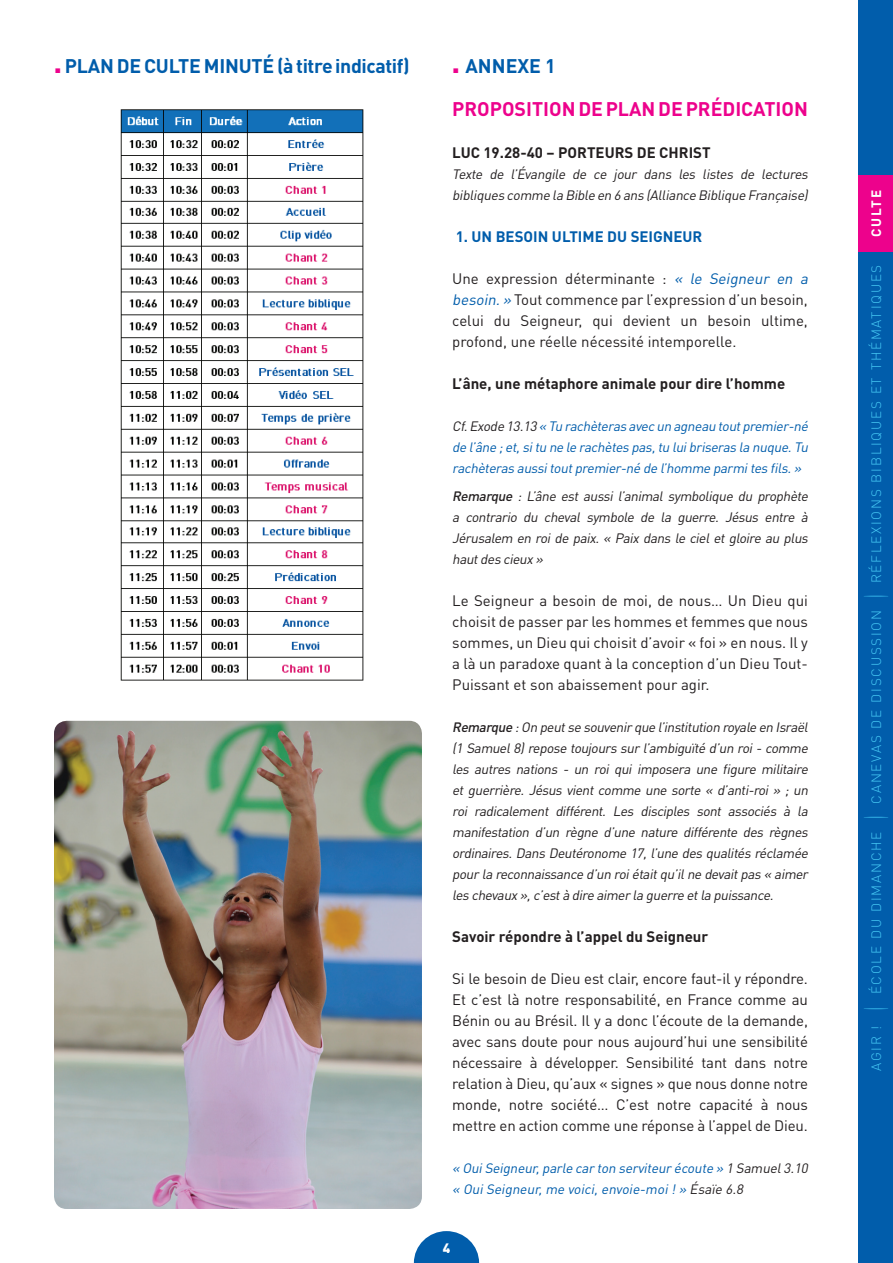
<style>
.page{position:relative;width:893px;height:1263px;background:#fff}
.page>*{position:absolute;margin:0;border:0;box-sizing:border-box;transform-origin:0 0}
.t1{font:700 19.5px "DIN Pro";letter-spacing:-.01em;color:#015dab}
.t2{font:700 19.5px "DIN Pro";color:#ed028c}
.t3{font:15px/21px "DIN Pro";color:#231f20;text-align:justify}
.t4{font:700 15px "DIN Pro";color:#231f20}
.t5{font:700 15px "DIN Pro";color:#015dab}
.t6{font:italic 13.5px/21px "DIN Pro";color:#231f20;text-align:justify}
.t7{font:italic 13.5px/21px "DIN Pro";color:#015dab;text-align:justify}
.t8{font:300 13.5px "DIN Pro";letter-spacing:.13em;color:#45c8f4}
.t9{font:700 13.5px "DIN Pro";letter-spacing:.13em;color:#fff}
.t10{font:900 13.5px "DIN Pro";color:#fff}
.s1{font-weight:900;font-size:25.5px;color:#ed028c}
.s2{font-style:italic;color:#015dab}
.s3{color:#231f20}
.s4{font-weight:500}
</style>
<div class="page">
<div style="left:859px;top:0;width:34px;height:1263px;background:#015dab"></div>
<div style="left:859px;top:175px;width:34px;height:77px;background:#ed028c"></div>
<svg style="left:864px;top:1008px;width:24px;height:1px"></svg>
<svg style="left:864px;top:817px;width:24px;height:1px"></svg>
<hr style="left:863px;top:595px;width:25px;height:2px;background:#2aa2db;border-radius:50%">
<svg style="left:414px;top:1231px;width:65px;height:32px"></svg>
<img style="left:120px;top:109px;width:244px;height:572px">
<img style="left:54px;top:721px;width:368px;height:488px">
<h1 class="t1" style="left:54px;top:53px;width:24px"><span class="s1">.</span> plan</h1>
<h1 class="t1" style="left:117px;top:53px;width:294px">de culte m inuté (à titre indicatif)</h1>
<h1 class="t1" style="left:452px;top:53px;width:27px"><span class="s1">.</span> annexe</h1>
<h1 class="t1" style="left:545px;top:53px;width:12px">1</h1>
<h1 class="t2" style="left:452px;top:95px;width:257px">PROPOSITION DE PLAN DE PRÉDI</h1>
<h1 class="t2" style="left:741px;top:95px;width:68px">CATI ON</h1>
<p class="t4" style="left:452px;top:142px;width:259px">LUC 19.28-40 – PORTEURS DE CHRIST</p>
<p class="t6" style="left:452px;top:163px;width:360px">Texte de l’Évangile de ce jour dans les listes de lectures bibliques comme la Bible en 6 ans (Alliance Biblique Française)</p>
<p class="t5" style="left:456px;top:226px;width:246px">1. UN BESOIN ULTIME DU SEIGNEUR</p>
<p class="t3" style="left:452px;top:267px;width:361px;text-align:left">U ne expression déterminante : <span class="s2">« le Seigneur en a besoin.»</span> Tout commence par l’expression d’un besoin, celui du Seigneur, qui devient un besoin ultime, profond, une réelle nécessité intemporelle.</p>
<p class="t4" style="left:452px;top:373px;width:334px">L’âne, une métaphore animale pour dire l’homme</p>
<p class="t7" style="left:452px;top:415px;width:360px"><span class="s3">Cf.Exode 13.13</span> « Tu rachèteras avec un agneau toutpremier-né de l’âne ;et,situ ne le rachètes pas,tu luibriseras la nuque.Tu rachèteras aussitoutpremier-né de l’homme parmites fils.»</p>
<p class="t6" style="left:452px;top:485px;width:360px"><span class="s4">Remarque</span> : L’âne est aussi l’animal symbolique du prophète a contrario du cheval symbole de la guerre. Jésus entre à Jérusalem en roi de paix. « Paix dans le ciel et gloire au plus hautdescieux»</p>
<p class="t3" style="left:452px;top:589px;width:357px">Le Seigneur a besoin de moi, de nous… U n Dieu qui choisit de passer par les hommes et femmes que nous sommes, un Dieu qui choisit d’avoir « foi » en nous. Il y a là un paradoxe quant à la conception d’un Dieu Tout-Puissant et son abaissement pour agir.</p>
<p class="t6" style="left:452px;top:716px;width:360px"><span class="s4">Remarque</span> :On peutse souvenirque l’institution royale en Israël (1 Samuel8)repose toujourssurl’ambiguïté d’un roi-comme les autres nations - un roi qui imposera une figure militaire et guerrière. Jésus vient comme une sorte « d’anti-roi » ; un roi radicalement différent. Les disciples sont associés à la manifestation d’un règne d’une nature différente des règnes ordinaires.DansDeutéronome 17,l’une desqualitésréclamée pourla reconnaissance d’un roiétaitqu’ilne devaitpas« aimer leschevaux»,c’està dire aimerla guerre etla puissance.</p>
<p class="t4" style="left:452px;top:926px;width:258px">Savoir répondre à l’appel du Seigneur</p>
<p class="t3" style="left:452px;top:967px;width:357px">Si le besoin de Dieu est clair, encore faut-il y répondre.<br>Et c’est là notre responsabilité, en France comme au Bénin ou au Brésil. Il y a donc l’écoute de la demande, avec sans doute pour nous aujourd’hui une sensibilité nécessaire à développer. Sensibilité tant dans notre relation à Dieu, qu’aux « signes » que nous donne notre monde, notre société… C’est notre capacité à nous mettre en action comme une réponse à l’appel de Dieu.</p>
<p class="t7" style="left:452px;top:1157px;width:360px">« OuiSeigneur,parle carton serviteurécoute » <span class="s3">1 Samuel3.10 </span>« OuiSeigneur,me voici,envoie-moi!» <span class="s3">Ésaïe 6.8</span></p>
<p class="t10" style="left:443px;top:1239px;width:9px">4</p>
<p class="t9" style="left:867px;top:237px;width:48px;rotate:-90deg">Culte</p>
<p class="t8" style="left:867px;top:583px;width:320px;rotate:-90deg">Réflexions bibliques et thématiques</p>
<p class="t8" style="left:867px;top:803px;width:195px;rotate:-90deg">Canevas de discussion</p>
<p class="t8" style="left:867px;top:994px;width:164px;rotate:-90deg">École du dimanche</p>
<p class="t8" style="left:867px;top:1071px;width:47px;rotate:-90deg">agir !</p>
</div>
